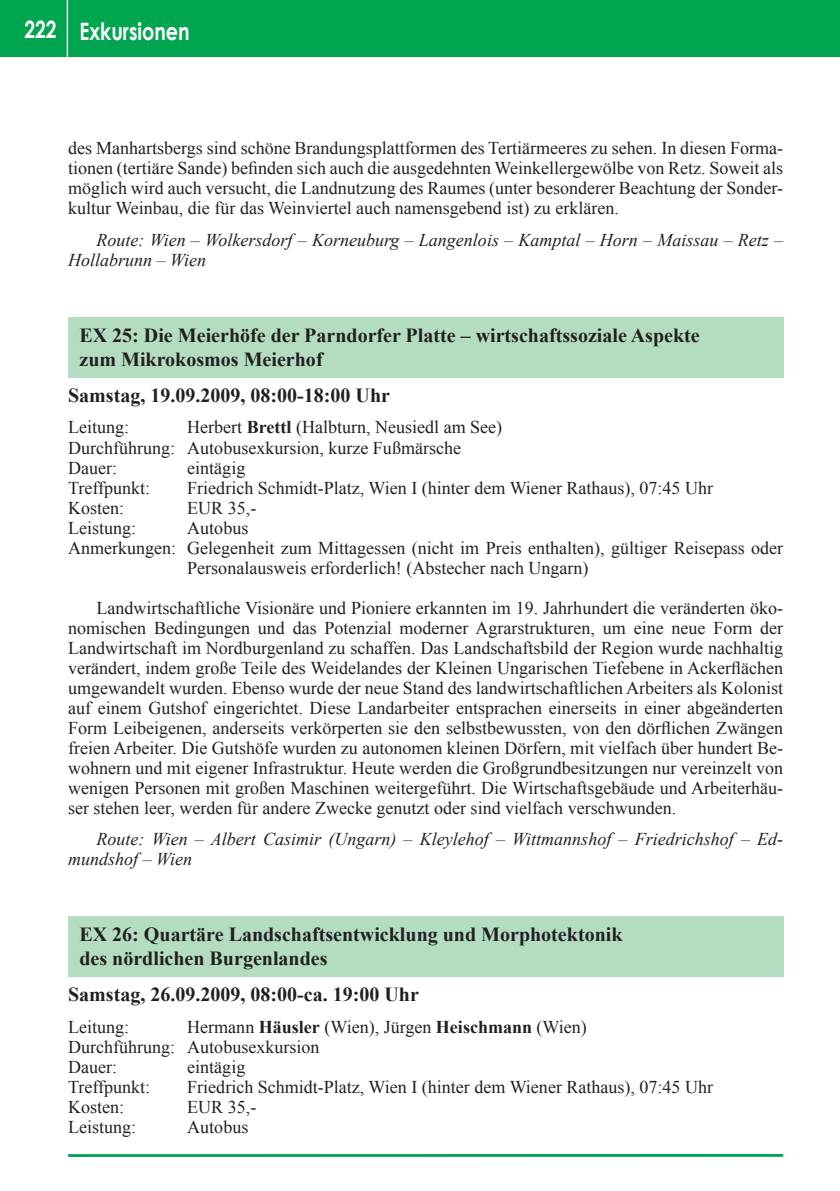
<style>
.page{position:relative;width:840px;height:1191px;background:#fff}
.page>*{position:absolute;margin:0;border:0;box-sizing:border-box;transform-origin:0 0}
.t1{font:700 24px "Century Gothic";color:#fff;scale:.8 1}
.t2{font:700 20px/24px "Times New Roman";color:#231f20}
.t3{font:18px/20px "Times New Roman";color:#231f20;text-align:justify}
.t4{font:italic 18px/20px "Times New Roman";color:#231f20}
.s1{font-weight:700}
</style>
<div class="page">
<div style="left:0;top:0;width:839px;height:57px;background:#00a54f"></div>
<hr style="left:67px;top:0;width:1px;height:57px;background:#fff">
<hr style="left:68px;top:1154px;width:714px;height:3px;background:#00a54f">
<div style="left:68px;top:317px;width:714px;height:60px;background:#b3dcc0"></div>
<div style="left:68px;top:916px;width:714px;height:60px;background:#b3dcc0"></div>
<h1 class="t1" style="left:24px;top:16px;width:208px">222 Exkursionen</h1>
<p class="t3" style="left:68px;top:138px;width:716px">des Manhartsbergs sind schöne Brandungsplattformen des Tertiärmeeres zu sehen. In diesen Forma&shy;tionen (tertiäre Sande) befinden sich auch die ausgedehnten Weinkellergewölbe von Retz. Soweit als möglich wird auch versucht, die Landnutzung des Raumes (unter besonderer Beachtung der Sonder&shy;kultur Weinbau, die für das Weinviertel auch namensgebend ist) zu erklären.</p>
<p class="t4" style="left:68px;top:229px;width:716px;text-indent:28px">Route: Wien – Wolkersdorf – Korneuburg – Langenlois – Kamptal – Horn – Maissau – Retz –<br>Hollabrunn – Wien</p>
<p class="t2" style="left:79px;top:323px;width:621px">EX 25: Die Meierhöfe der Parndorfer Platte – wirtschaftssoziale Aspekte zum Mikrokosmos Meierhof</p>
<p class="t2" style="left:68px;top:383px;width:323px">Samstag, 19.09.2009, 08:00-18:00 Uhr</p>
<p class="t3" style="left:68px;top:417px;width:63px">Leitung:</p>
<p class="t3" style="left:68px;top:417px;width:435px;text-align:left;text-indent:119px">Herbert <span class="s1">Brettl</span> (Halbturn, Neusiedl am See)<br>Durchführung: Autobusexkursion, kurze Fußmärsche<br>Dauer:</p>
<p class="t3" style="left:187px;top:457px;width:59px">eintägig</p>
<p class="t3" style="left:68px;top:477px;width:84px">Treffpunkt:</p>
<p class="t3" style="left:187px;top:477px;width:527px">Friedrich Schmidt-Platz, Wien I (hinter dem Wiener Rathaus), 07:45 Uhr</p>
<p class="t3" style="left:68px;top:497px;width:57px">Kosten:</p>
<p class="t3" style="left:187px;top:497px;width:70px">EUR 35,-</p>
<p class="t3" style="left:68px;top:517px;width:70px">Leistung:</p>
<p class="t3" style="left:187px;top:517px;width:63px">Autobus</p>
<p class="t3" style="left:68px;top:537px;width:716px">Anmerkungen: Gelegenheit zum Mittagessen (nicht im Preis enthalten), gültiger Reisepass oder</p>
<p class="t3" style="left:187px;top:557px;width:402px">Personalausweis erforderlich! (Abstecher nach Ungarn)</p>
<p class="t3" style="left:68px;top:597px;width:716px;text-indent:28px">Landwirtschaftliche Visionäre und Pioniere erkannten im 19. Jahrhundert die veränderten öko&shy;nomischen Bedingungen und das Potenzial moderner Agrarstrukturen, um eine neue Form der Landwirtschaft im Nordburgenland zu schaffen. Das Landschaftsbild der Region wurde nachhaltig verändert, indem große Teile des Weidelandes der Kleinen Ungarischen Tiefebene in Ackerflächen umgewandelt wurden. Ebenso wurde der neue Stand des landwirtschaftlichen Arbeiters als Kolonist auf einem Gutshof eingerichtet. Diese Landarbeiter entsprachen einerseits in einer abgeänderten Form Leibeigenen, anderseits verkörperten sie den selbstbewussten, von den dörflichen Zwängen freien Arbeiter. Die Gutshöfe wurden zu autonomen kleinen Dörfern, mit vielfach über hundert Be&shy;wohnern und mit eigener Infrastruktur. Heute werden die Großgrundbesitzungen nur vereinzelt von wenigen Personen mit großen Maschinen weitergeführt. Die Wirtschaftsgebäude und Arbeiterhäu&shy;ser stehen leer, werden für andere Zwecke genutzt oder sind vielfach verschwunden.</p>
<p class="t4" style="left:68px;top:828px;width:716px;text-indent:28px">Route: Wien – Albert Casimir (Ungarn) – Kleylehof – Wittmannshof – Friedrichshof – Ed&shy;mundshof – Wien</p>
<p class="t2" style="left:79px;top:922px;width:544px">EX 26: Quartäre Landschaftsentwicklung und Morphotektonik des nördlichen Burgenlandes</p>
<p class="t2" style="left:68px;top:982px;width:352px">Samstag, 26.09.2009, 08:00-ca. 19:00 Uhr</p>
<p class="t3" style="left:68px;top:1016px;width:63px">Leitung:</p>
<p class="t3" style="left:68px;top:1016px;width:520px;text-align:left;text-indent:119px">Hermann <span class="s1">Häusler</span> (Wien), Jürgen <span class="s1">Heischmann</span> (Wien)<br>Durchführung: Autobusexkursion<br>Dauer:</p>
<p class="t3" style="left:187px;top:1056px;width:59px">eintägig</p>
<p class="t3" style="left:68px;top:1076px;width:84px">Treffpunkt:</p>
<p class="t3" style="left:187px;top:1076px;width:527px">Friedrich Schmidt-Platz, Wien I (hinter dem Wiener Rathaus), 07:45 Uhr</p>
<p class="t3" style="left:68px;top:1096px;width:57px">Kosten:</p>
<p class="t3" style="left:187px;top:1096px;width:70px">EUR 35,-</p>
<p class="t3" style="left:68px;top:1116px;width:70px">Leistung:</p>
<p class="t3" style="left:187px;top:1116px;width:63px">Autobus</p>
</div>
